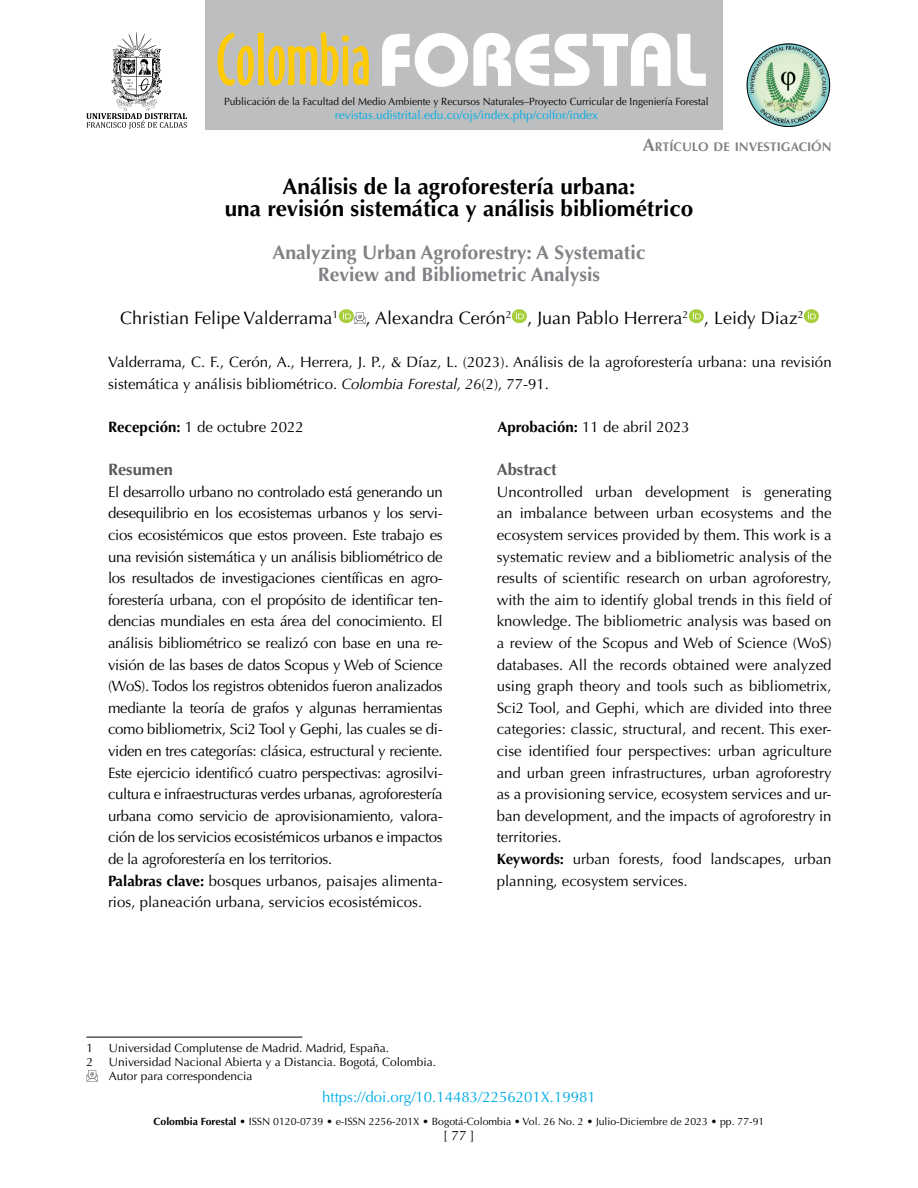
<style>
.page{position:relative;width:918px;height:1188px;background:#fff}
.page>*{position:absolute;margin:0;border:0;box-sizing:border-box;transform-origin:0 0}
.t1{font:700 22.5px/21.6px "Optima LT Std";color:#000;text-align:center}
.t2{font:700 19.5px/21.6px "Optima LT Std";color:#808285;text-align:center}
.t3{font:18px "Optima LT Std";color:#000}
.t4{font:700 16.5px "Optima LT Std";color:#58595b}
.t5{font:15px/21.6px "Optima LT Std";color:#000}
.t6{font:15px/21.6px "Optima LT Std";letter-spacing:-.02em;color:#000}
.t7{font:15px "Optima LT Std";color:#00ade5}
.t8{font:13.5px "Optima LT Std";color:#000}
.t9{font:700 12.6px "Optima LT Std";color:#808285}
.t10{font:12px/14.1px "Optima LT Std";color:#000}
.t11{font:12px "Optima LT Std";color:#00ade5}
.t12{font:10.5px "Optima LT Std";color:#000}
.t13{font:10.5px "Optima LT Std";color:#000;scale:.96 1}
.s1{font-size:18px}
.s2{font-style:italic}
.s3{font-weight:700}
</style>
<div class="page">
<div style="left:205px;top:0;width:518px;height:130px;background:#bcbec0"></div>
<svg style="left:218px;top:32px;width:151px;height:54px"></svg>
<svg style="left:382px;top:33px;width:324px;height:54px"></svg>
<img style="left:747px;top:44px;width:83px;height:83px;border-radius:41px">
<div style="left:747px;top:44px;width:83px;height:83px;border:1px solid #000;border-radius:50%"></div>
<svg style="left:86px;top:32px;width:101px;height:97px"></svg>
<img style="left:338px;top:309px;width:16px;height:15px">
<svg style="left:354px;top:312px;width:11px;height:12px"></svg>
<img style="left:512px;top:309px;width:15px;height:15px">
<img style="left:688px;top:309px;width:16px;height:15px">
<img style="left:804px;top:309px;width:15px;height:15px">
<hr style="left:86px;top:1037px;width:216px;height:1px;background:#000">
<svg style="left:87px;top:1070px;width:11px;height:11px"></svg>
<p class="t13" style="left:224px;top:95px;width:506px">Publicación de la Facultad del Medio Ambiente y Recursos Naturales–Proyecto Curricular de Ingeniería Forestal</p>
<p class="t11" style="left:335px;top:107px;width:265px">revistas.udistrital.edu.co/ojs/index.php/colfor/index</p>
<p class="t9" style="left:643px;top:140px;width:190px"><span class="s1">A</span>RTÍCULO DE INVESTIGACIÓN</p>
<h1 class="t1" style="left:225px;top:176px;width:470px">Análisis de la agroforestería urbana:<br>una revisión sistemática y análisis bibliométrico</h1>
<h2 class="t2" style="left:272px;top:242px;width:375px">Analyzing Urban Agroforestry: A Systematic<br>Review and Bibliometric Analysis</h2>
<p class="t3" style="left:120px;top:307px;width:220px">Christian Felipe Valderrama<sup>1</sup></p>
<p class="t3" style="left:366px;top:307px;width:439px">, Alexandra Cerón<sup>2</sup> , Juan Pablo Herrera<sup>2</sup> , Leidy Diaz<sup>2</sup></p>
<p class="t5" style="left:108px;top:352px;width:725px">Valderrama, C. F., Cerón, A., Herrera, J. P., &amp; Díaz, L. (2023). Análisis de la agroforestería urbana: una revisión sistemática y análisis bibliométrico. <span class="s2">Colombia Forestal, 26</span>(2), 77-91.</p>
<p class="t5" style="left:108px;top:416px;width:197px"><span class="s3">Recepción:</span> 1 de octubre 2022</p>
<p class="t5" style="left:497px;top:416px;width:194px"><span class="s3">Aprobación:</span> 11 de abril 2023</p>
<p class="t4" style="left:108px;top:460px;width:67px">Resumen</p>
<p class="t6" style="left:108px;top:481px;width:336px">El desarrollo urbano no controlado está generando un desequilibrio en los ecosistemas urbanos y los servi&shy;cios ecosistémicos que estos proveen. Este trabajo es una revisión sistemática y un análisis bibliométrico de los resultados de investigaciones científicas en agro&shy;forestería urbana, con el propósito de identificar ten&shy;dencias mundiales en esta área del conocimiento. El análisis bibliométrico se realizó con base en una re&shy;visión de las bases de datos Scopus y Web of Science (WoS). Todos los registros obtenidos fueron analizados mediante la teoría de grafos y algunas herramientas como bibliometrix, Sci2 Tool y Gephi, las cuales se di&shy;viden en tres categorías: clásica, estructural y reciente.<br>Este ejercicio identificó cuatro perspectivas: agrosilvi&shy;cultura e infraestructuras verdes urbanas, agroforestería urbana como servicio de aprovisionamiento, valora&shy;ción de los servicios ecosistémicos urbanos e impactos de la agroforestería en los territorios.<br><span class="s3">Palabras clave:</span> bosques urbanos, paisajes alimenta&shy;rios, planeación urbana, servicios ecosistémicos.</p>
<p class="t10" style="left:86px;top:1041px;width:8px">1</p>
<p class="t10" style="left:109px;top:1041px;width:282px">Universidad Complutense de Madrid. Madrid, España.</p>
<p class="t10" style="left:86px;top:1055px;width:8px">2</p>
<p class="t10" style="left:109px;top:1055px;width:329px">Universidad Nacional Abierta y a Distancia. Bogotá, Colombia.<br>Autor para correspondencia</p>
<p class="t4" style="left:497px;top:460px;width:62px">Abstract</p>
<p class="t5" style="left:497px;top:481px;width:336px">Uncontrolled urban development is generating an imbalance between urban ecosystems and the ecosystem services provided by them. This work is a systematic review and a bibliometric analysis of the results of scientific research on urban agroforestry, with the aim to identify global trends in this field of knowledge. The bibliometric analysis was based on a review of the Scopus and Web of Science (WoS) databases. All the records obtained were analyzed using graph theory and tools such as bibliometrix, Sci2 Tool, and Gephi, which are divided into three categories: classic, structural, and recent. This exer&shy;cise identified four perspectives: urban agriculture and urban green infrastructures, urban agroforestry as a provisioning service, ecosystem services and ur&shy;ban development, and the impacts of agroforestry in territories.<br><span class="s3">Keywords:</span> urban forests, food landscapes, urban planning, ecosystem services.</p>
<p class="t7" style="left:322px;top:1088px;width:275px">https://doi.org/10.14483/2256201X.19981</p>
<p class="t12" style="left:154px;top:1115px;width:612px"><span class="s3">Colombia Forestal</span> • ISSN 0120-0739 • e-ISSN 2256-201X • Bogotá-Colombia • Vol. 26 No. 2 • Julio-Diciembre de 2023 • pp. 77-91</p>
<p class="t8" style="left:443px;top:1127px;width:33px">[ 77 ]</p>
</div>
